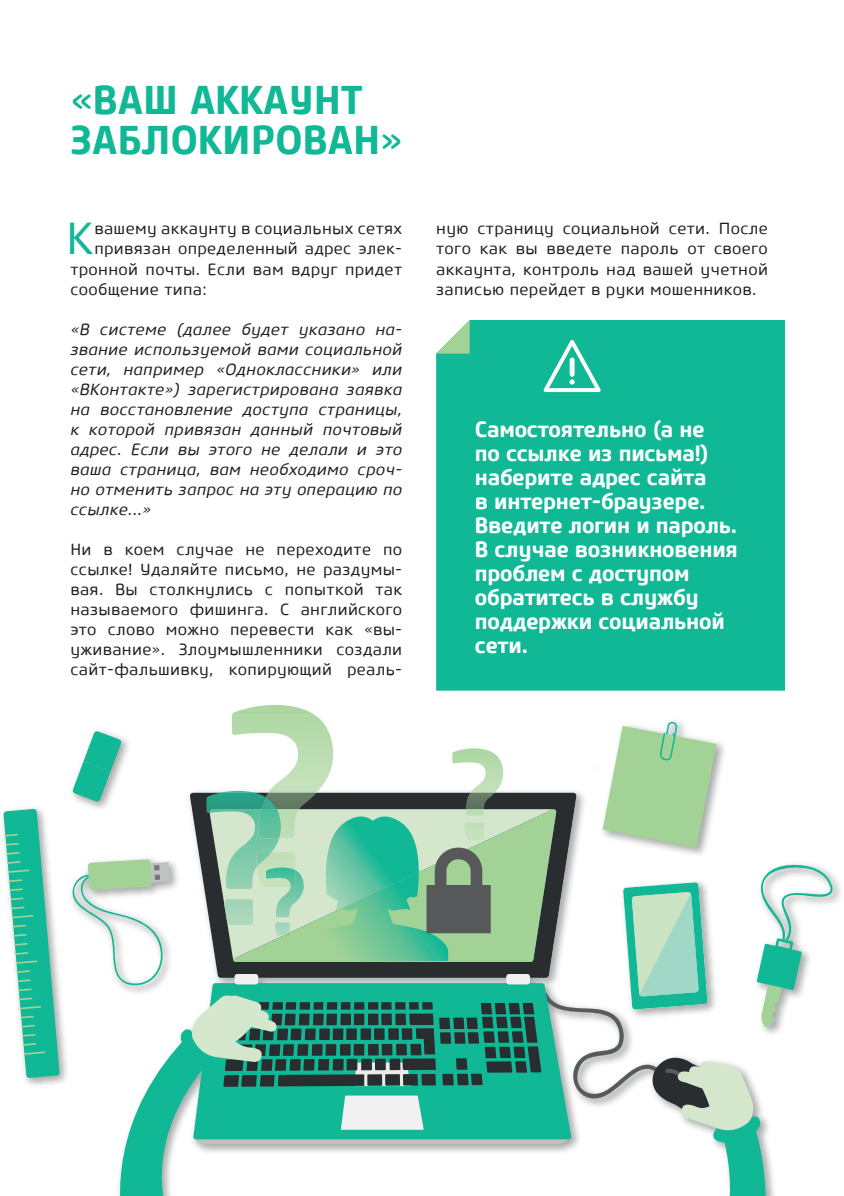
<style>
.page{position:relative;width:844px;height:1196px;background:#fff}
.page>*{position:absolute;margin:0;border:0;box-sizing:border-box;transform-origin:0 0}
.t1{font:44.6px "Core Sans M45";color:#10b896}
.t2{font:700 40px/40px "Core Sans MSC65";color:#10b896}
.t3{font:700 22px/24px "Core Sans M65";letter-spacing:-.01em;color:#fff}
.t4{font:16px/20px "Core Sans M45";letter-spacing:.02em;color:#231f20;text-align:justify}
.t5{font:italic 16px/20px "Core Sans M45";letter-spacing:.02em;color:#231f20;text-align:justify}
</style>
<div class="page">
<svg style="left:3px;top:808px;width:57px;height:269px"></svg>
<svg style="left:232px;top:705px;width:83px;height:10px"></svg>
<img style="left:232px;top:715px;width:90px;height:6px">
<div style="left:436px;top:320px;width:349px;height:370px;background:#10b896"></div>
<svg style="left:436px;top:320px;width:34px;height:33px"></svg>
<svg style="left:543px;top:340px;width:58px;height:52px"></svg>
<svg style="left:71px;top:721px;width:763px;height:474px"></svg>
<h2 class="t2" style="left:70px;top:80px;width:334px">«ВАШ АККАУНТ<br>ЗАБЛОКИРОВАН»</h2>
<h1 class="t1" style="left:66px;top:219px;width:29px">К</h1>
<p class="t4" style="left:94px;top:220px;width:309px">вашему аккаунту в социальных сетях</p>
<p class="t4" style="left:94px;top:240px;width:309px">привязан определенный адрес элек-</p>
<p class="t4" style="left:70px;top:260px;width:333px">тронной почты. Если вам вдруг придет</p>
<p class="t4" style="left:70px;top:280px;width:138px">сообщение типа:</p>
<p class="t5" style="left:70px;top:320px;width:333px">«В системе (далее будет указано на&shy;звание используемой вами социальной сети, например «Одноклассники» или «ВКонтакте») зарегистрирована заявка на восстановление доступа страницы, к которой привязан данный почтовый адрес. Если вы этого не делали и это ваша страница, вам необходимо сроч&shy;но отменить запрос на эту операцию по ссылке...»</p>
<p class="t4" style="left:70px;top:540px;width:333px">Ни в коем случае не переходите по ссылке! Удаляйте письмо, не раздумы&shy;вая. Вы столкнулись с попыткой так называемого фишинга. С английского это слово можно перевести как «вы&shy;уживание». Злоумышленники создали сайт-фальшивку, копирующий реаль-</p>
<p class="t4" style="left:436px;top:220px;width:333px">ную страницу социальной сети. После того как вы введете пароль от своего аккаунта, контроль над вашей учетной записью перейдет в руки мошенников.</p>
<h3 class="t3" style="left:475px;top:418px;width:264px">Самостоятельно (а не<br>по ссылке из письма!) наберите адрес cайта<br>в интернет-браузере.<br>Введите логин и пароль.<br>В случае возникновения проблем с доступом обратитесь в службу поддержки социальной сети.</h3>
</div>
